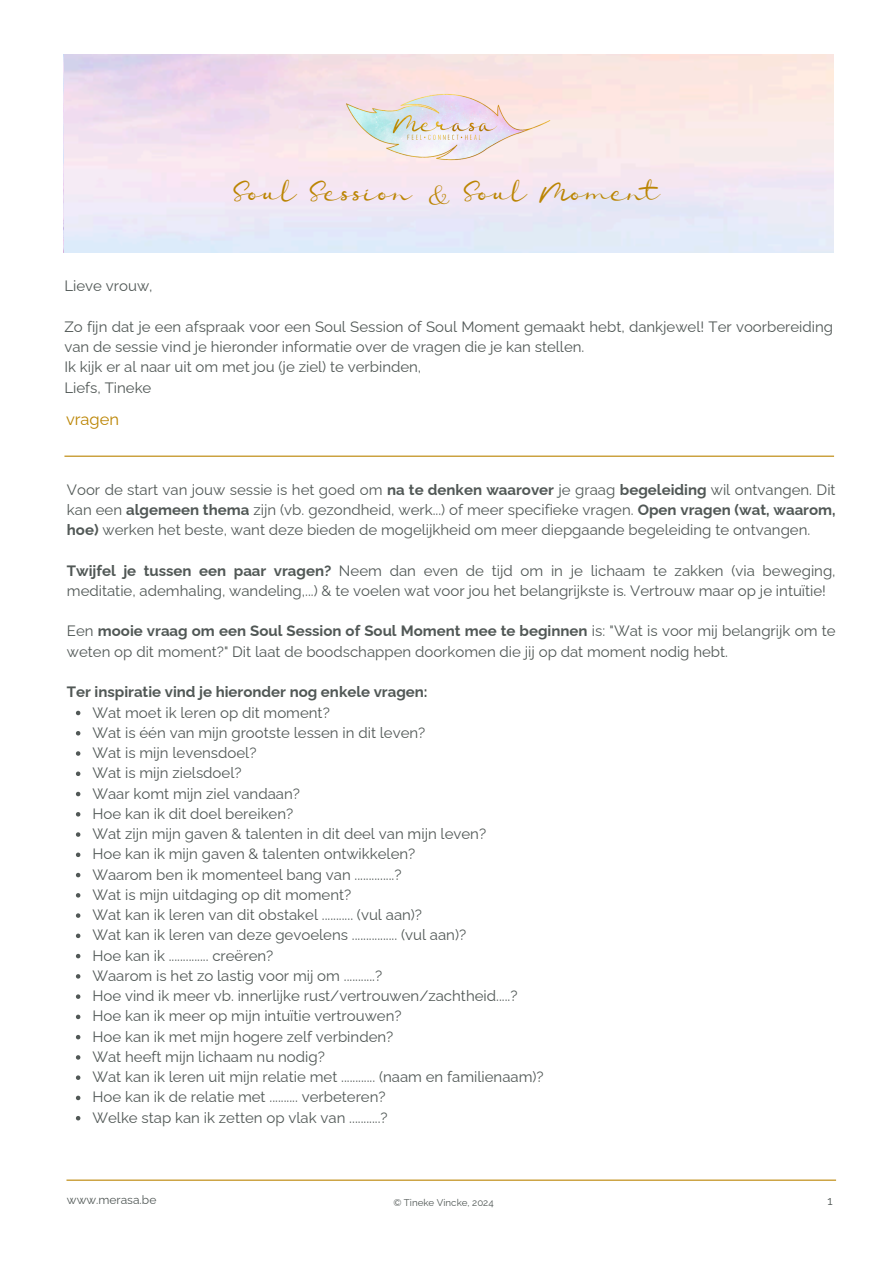
<style>
.page{position:relative;width:894px;height:1264px;background:#fff}
.page>*{position:absolute;margin:0;border:0;box-sizing:border-box;transform-origin:0 0}
.t1{font:30px "Clicker Script";color:#bb8503}
.t2{font:27px "Chamelon";color:#bb8503}
.t3{font:16.5px "Raleway";color:#bb8503}
.t4{font:15px/20.2px "Raleway";color:#515856}
.t5{font:700 15px "Raleway";color:#515856}
.t6{font:12px "Raleway";color:#515856}
.t7{font:9.75px "Raleway";color:#515856}
.s1{font-weight:700}
</style>
<div class="page">
<hr style="left:66px;top:1179px;width:769px;height:1px;background:#bb8503">
<hr style="left:64px;top:455px;width:769px;height:2px;background:#bb8503">
<svg style="left:76px;top:710px;width:4px;height:5px"></svg>
<svg style="left:76px;top:731px;width:4px;height:4px"></svg>
<svg style="left:76px;top:751px;width:4px;height:4px"></svg>
<svg style="left:76px;top:771px;width:4px;height:5px"></svg>
<svg style="left:76px;top:791px;width:4px;height:5px"></svg>
<svg style="left:76px;top:812px;width:4px;height:4px"></svg>
<svg style="left:76px;top:832px;width:4px;height:4px"></svg>
<svg style="left:76px;top:852px;width:4px;height:5px"></svg>
<svg style="left:76px;top:872px;width:4px;height:5px"></svg>
<svg style="left:76px;top:893px;width:4px;height:4px"></svg>
<svg style="left:76px;top:913px;width:4px;height:4px"></svg>
<svg style="left:76px;top:933px;width:4px;height:5px"></svg>
<svg style="left:76px;top:953px;width:4px;height:5px"></svg>
<svg style="left:76px;top:974px;width:4px;height:4px"></svg>
<svg style="left:76px;top:994px;width:4px;height:4px"></svg>
<svg style="left:76px;top:1014px;width:4px;height:5px"></svg>
<svg style="left:76px;top:1035px;width:4px;height:4px"></svg>
<svg style="left:76px;top:1055px;width:4px;height:4px"></svg>
<svg style="left:76px;top:1075px;width:4px;height:4px"></svg>
<svg style="left:76px;top:1095px;width:4px;height:5px"></svg>
<svg style="left:76px;top:1116px;width:4px;height:4px"></svg>
<img style="left:335px;top:83px;width:223px;height:93px">
<p class="t2" style="left:233px;top:176px;width:180px">Soul Session</p>
<p class="t1" style="left:427px;top:177px;width:24px">&amp;</p>
<p class="t2" style="left:463px;top:176px;width:198px">Soul Moment</p>
<p class="t4" style="left:64px;top:276px;width:90px">Lieve vrouw,</p>
<h1 class="t4" style="left:64px;top:316px;width:770px">Zo fijn dat je een afspraak voor een Soul Session of Soul Moment gemaakt hebt, dankjewel! Ter voorbereiding van de sessie vind je hieronder informatie over de vragen die je kan stellen.<br>Ik kijk er al naar uit om met jou (je ziel) te verbinden,<br>Liefs, Tineke</h1>
<h3 class="t3" style="left:66px;top:409px;width:55px">vragen</h3>
<h3 class="t4" style="left:67px;top:479px;width:770px;text-align:justify">Voor de start van jouw sessie is het goed om <span class="s1">na te denken waarover</span> je graag <span class="s1">begeleiding</span> wil ontvangen. Dit kan een <span class="s1">algemeen thema</span> zijn (vb. gezondheid, werk...) of meer specifieke vragen. <span class="s1">Open vragen (wat, waarom, hoe)</span> werken het beste, want deze bieden de mogelijkheid om meer diepgaande begeleiding te ontvangen.</h3>
<h3 class="t4" style="left:67px;top:560px;width:770px"><span class="s1">Twijfel je tussen een paar vragen?</span> Neem dan even de tijd om in je lichaam te zakken (via beweging, meditatie, ademhaling, wandeling,...) &amp; te voelen wat voor jou het belangrijkste is. Vertrouw maar op je intuïtie!</h3>
<h3 class="t4" style="left:67px;top:621px;width:770px">Een <span class="s1">mooie vraag om een Soul Session of Soul Moment mee te beginnen</span> is: "Wat is voor mij belangrijk om te weten op dit moment?" Dit laat de boodschappen doorkomen die jij op dat moment nodig hebt.</h3>
<h2 class="t5" style="left:67px;top:683px;width:362px">Ter inspiratie vind je hieronder nog enkele vragen:</h2>
<p class="t4" style="left:92px;top:702px;width:239px">Wat moet ik leren op dit moment?</p>
<p class="t4" style="left:92px;top:722px;width:334px">Wat is één van mijn grootste lessen in dit leven?</p>
<p class="t4" style="left:92px;top:742px;width:165px">Wat is mijn levensdoel?</p>
<p class="t4" style="left:92px;top:762px;width:151px">Wat is mijn zielsdoel?</p>
<p class="t4" style="left:92px;top:783px;width:209px">Waar komt mijn ziel vandaan?</p>
<p class="t4" style="left:92px;top:803px;width:202px">Hoe kan ik dit doel bereiken?</p>
<p class="t4" style="left:92px;top:823px;width:395px">Wat zijn mijn gaven &amp; talenten in dit deel van mijn leven?</p>
<p class="t4" style="left:92px;top:843px;width:324px">Hoe kan ik mijn gaven &amp; talenten ontwikkelen?</p>
<p class="t4" style="left:92px;top:864px;width:310px">Waarom ben ik momenteel bang van ..............?</p>
<p class="t4" style="left:92px;top:884px;width:260px">Wat is mijn uitdaging op dit moment?</p>
<p class="t4" style="left:92px;top:904px;width:331px">Wat kan ik leren van dit obstakel ........... (vul aan)?</p>
<p class="t4" style="left:92px;top:924px;width:375px">Wat kan ik leren van deze gevoelens ................ (vul aan)?</p>
<p class="t4" style="left:92px;top:945px;width:182px">Hoe kan ik .............. creëren?</p>
<p class="t4" style="left:92px;top:965px;width:291px">Waarom is het zo lastig voor mij om ...........?</p>
<p class="t4" style="left:92px;top:985px;width:426px">Hoe vind ik meer vb. innerlijke rust/vertrouwen/zachtheid.....?</p>
<p class="t4" style="left:92px;top:1005px;width:310px">Hoe kan ik meer op mijn intuïtie vertrouwen?</p>
<p class="t4" style="left:92px;top:1026px;width:302px">Hoe kan ik met mijn hogere zelf verbinden?</p>
<p class="t4" style="left:92px;top:1046px;width:234px">Wat heeft mijn lichaam nu nodig?</p>
<p class="t4" style="left:92px;top:1066px;width:452px">Wat kan ik leren uit mijn relatie met ............ (naam en familienaam)?</p>
<p class="t4" style="left:92px;top:1086px;width:294px">Hoe kan ik de relatie met .......... verbeteren?</p>
<p class="t4" style="left:92px;top:1107px;width:297px">Welke stap kan ik zetten op vlak van ...........?</p>
<p class="t6" style="left:67px;top:1192px;width:91px">www.merasa.be</p>
<h3 class="t7" style="left:393px;top:1196px;width:102px">© Tineke Vincke, 2024</h3>
<h3 class="t6" style="left:827px;top:1194px;width:7px">1</h3>
</div>
